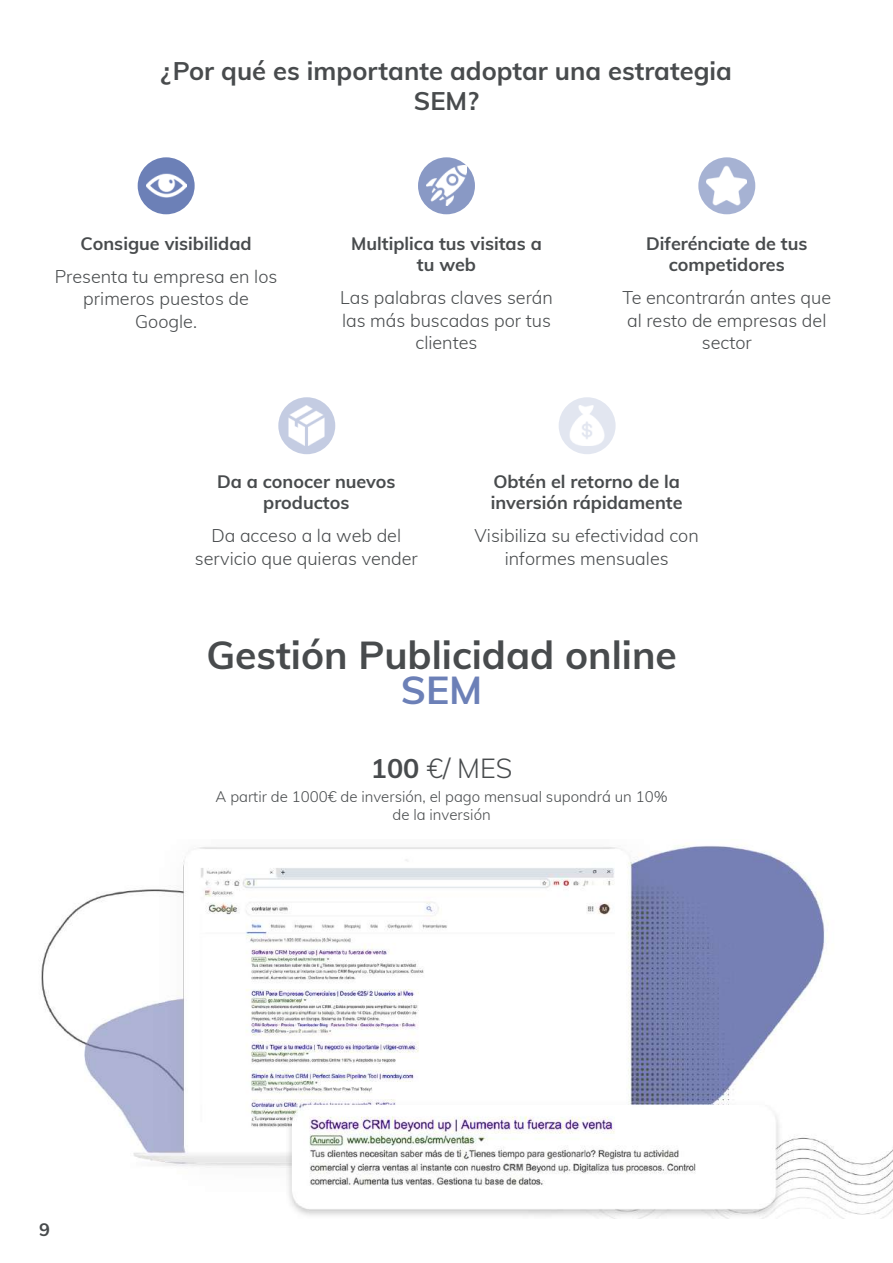
<style>
.page{position:relative;width:893px;height:1263px;background:#fff}
.page>*{position:absolute;margin:0;border:0;box-sizing:border-box;transform-origin:0 0}
.t1{font:700 39px "Muli";color:#484b4d}
.t2{font:700 39px "Muli";color:#6c80b7}
.t3{font:300 27px "Muli";color:#484b4d}
.t4{font:700 25.5px/30.6px "Muli";color:#484b4d;text-align:center}
.t5{font:300 18px/22.5px "Muli";color:#484b4d;text-align:center}
.t6{font:700 18px/21.6px "Muli";color:#484b4d;text-align:center}
.t7{font:300 15px/18px "Muli";color:#484b4d;text-align:center}
.s1{font-weight:700}
</style>
<div class="page">
<div style="left:138px;top:157px;width:57px;height:57px;background:#6c80b7;border-radius:50%"></div>
<svg style="left:418px;top:157px;width:57px;height:57px"></svg>
<svg style="left:698px;top:157px;width:57px;height:57px"></svg>
<div style="left:278px;top:397px;width:57px;height:57px;background:#c4cce2;border-radius:50%"></div>
<div style="left:559px;top:397px;width:57px;height:57px;background:#e2e6f0;border-radius:50%"></div>
<img style="left:288px;top:406px;width:37px;height:40px">
<img style="left:570px;top:406px;width:35px;height:40px">
<img style="left:707px;top:166px;width:40px;height:40px">
<img style="left:426px;top:166px;width:41px;height:40px">
<img style="left:146px;top:173px;width:40px;height:25px">
<img style="left:41px;top:843px;width:852px;height:375px">
<h3 class="t4" style="left:161px;top:54px;width:573px">¿Por qué es importante adoptar una estrategia<br>SEM?</h3>
<p class="t6" style="left:81px;top:231px;width:172px">Consigue visibilidad</p>
<p class="t5" style="left:55px;top:264px;width:224px">Presenta tu empresa en los primeros puestos de<br>Google.</p>
<p class="t6" style="left:351px;top:231px;width:192px">Multiplica tus visitas a tu web</p>
<p class="t5" style="left:340px;top:286px;width:214px">Las palabras claves serán las más buscadas por tus clientes</p>
<p class="t6" style="left:646px;top:231px;width:163px">Diferénciate de tus competidores</p>
<p class="t5" style="left:622px;top:286px;width:210px">Te encontrarán antes que al resto de empresas del sector</p>
<p class="t6" style="left:217px;top:469px;width:180px">Da a conocer nuevos productos</p>
<p class="t5" style="left:195px;top:524px;width:225px">Da acceso a la web del servicio que quieras vender</p>
<p class="t6" style="left:491px;top:469px;width:193px;text-align:left">Obtén el retorno de la inversión rápidamente</p>
<p class="t5" style="left:475px;top:524px;width:226px">Visibiliza su efectividad con informes mensuales</p>
<h1 class="t1" style="left:206px;top:627px;width:472px">Gestión Publicidad online</h1>
<h1 class="t2" style="left:401px;top:661px;width:83px">SEM</h1>
<p class="t6" style="left:39px;top:1218px;width:12px">9</p>
<h2 class="t3" style="left:371px;top:749px;width:143px"><span class="s1">100</span> €/ MES</h2>
<p class="t7" style="left:216px;top:787px;width:454px">A partir de 1000€ de inversión, el pago mensual supondrá un 10% de la inversión</p>
</div>
